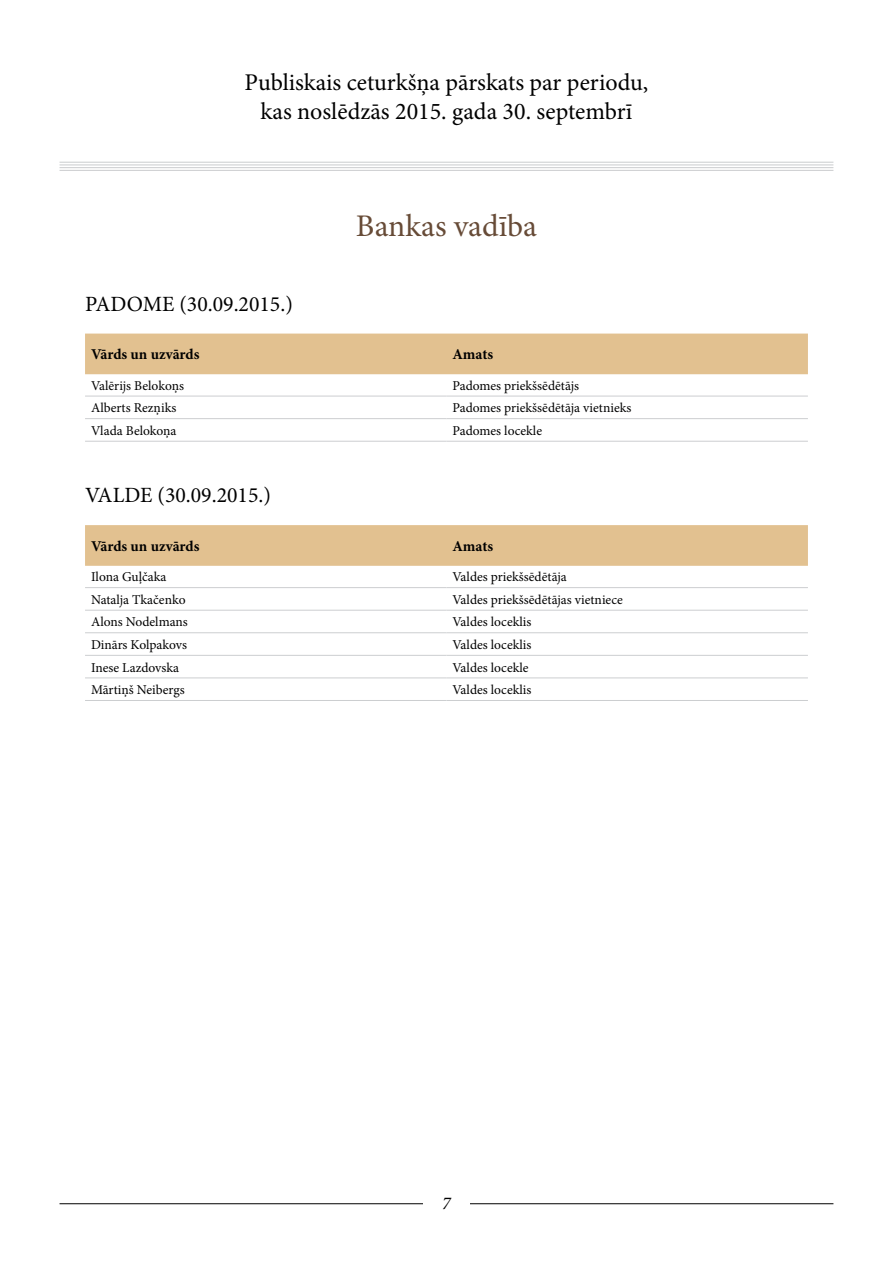
<style>
.page{position:relative;width:893px;height:1263px;background:#fff}
.page>*{position:absolute;margin:0;border:0;box-sizing:border-box;transform-origin:0 0}
.t1{font:31.5px "Minion Pro";color:#674b37}
.t2{font:24px/28.8px "Minion Pro";color:#000;text-align:center}
.t3{font:21.75px "Minion Pro";color:#000}
.t4{font:italic 18px "Minion Pro";color:#000}
.t5{font:700 15px "Minion Pro";color:#000}
.t6{font:13.5px "Minion Pro";color:#000}
</style>
<div class="page">
<hr style="left:60px;top:1203px;width:773px;height:1px;background:#000">
<hr style="left:60px;top:170px;width:773px;height:1px;background:#ccced0">
<hr style="left:60px;top:167px;width:773px;height:1px;background:#ccced0">
<hr style="left:60px;top:164px;width:773px;height:1px;background:#ccced0">
<hr style="left:60px;top:162px;width:773px;height:1px;background:#ccced0">
<div style="left:423px;top:1201px;width:47px;height:5px;background:#fff"></div>
<div style="left:85px;top:334px;width:723px;height:40px;background:#e2c190"></div>
<hr style="left:85px;top:396px;width:361px;height:1px;background:#ccced0">
<hr style="left:446px;top:396px;width:362px;height:1px;background:#ccced0">
<hr style="left:85px;top:418px;width:361px;height:1px;background:#ccced0">
<hr style="left:446px;top:418px;width:362px;height:1px;background:#ccced0">
<hr style="left:85px;top:441px;width:361px;height:1px;background:#ccced0">
<hr style="left:446px;top:441px;width:362px;height:1px;background:#ccced0">
<div style="left:85px;top:525px;width:723px;height:41px;background:#e2c190"></div>
<hr style="left:85px;top:587px;width:361px;height:1px;background:#ccced0">
<hr style="left:446px;top:587px;width:362px;height:1px;background:#ccced0">
<hr style="left:85px;top:610px;width:361px;height:1px;background:#ccced0">
<hr style="left:446px;top:610px;width:362px;height:1px;background:#ccced0">
<hr style="left:85px;top:632px;width:361px;height:1px;background:#ccced0">
<hr style="left:446px;top:632px;width:362px;height:1px;background:#ccced0">
<hr style="left:85px;top:655px;width:361px;height:1px;background:#ccced0">
<hr style="left:446px;top:655px;width:362px;height:1px;background:#ccced0">
<hr style="left:85px;top:677px;width:361px;height:1px;background:#ccced0">
<hr style="left:446px;top:677px;width:362px;height:1px;background:#ccced0">
<hr style="left:85px;top:700px;width:361px;height:1px;background:#ccced0">
<hr style="left:446px;top:700px;width:362px;height:1px;background:#ccced0">
<h2 class="t2" style="left:245px;top:68px;width:405px">Publiskais ceturkšņa pārskats par periodu, kas noslēdzās 2015. gada 30. septembrī</h2>
<h1 class="t1" style="left:356px;top:204px;width:183px">Bankas vadība</h1>
<h3 class="t3" style="left:85px;top:289px;width:209px">PADOME (30.09.2015.)</h3>
<p class="t5" style="left:91px;top:344px;width:110px">Vārds un uzvārds</p>
<p class="t5" style="left:452px;top:344px;width:42px">Amats</p>
<p class="t6" style="left:91px;top:376px;width:94px">Valērijs Belokoņs</p>
<p class="t6" style="left:452px;top:376px;width:128px">Padomes priekšsēdētājs</p>
<p class="t6" style="left:91px;top:399px;width:87px">Alberts Rezņiks</p>
<p class="t6" style="left:452px;top:399px;width:180px">Padomes priekšsēdētāja vietnieks</p>
<p class="t6" style="left:91px;top:421px;width:87px">Vlada Belokoņa</p>
<p class="t6" style="left:452px;top:421px;width:91px">Padomes locekle</p>
<h3 class="t3" style="left:85px;top:481px;width:187px">VALDE (30.09.2015.)</h3>
<p class="t5" style="left:91px;top:535px;width:110px">Vārds un uzvārds</p>
<p class="t5" style="left:452px;top:535px;width:42px">Amats</p>
<p class="t6" style="left:91px;top:568px;width:77px">Ilona Guļčaka</p>
<p class="t6" style="left:452px;top:568px;width:116px">Valdes priekšsēdētāja</p>
<p class="t6" style="left:91px;top:590px;width:96px">Natalja Tkačenko</p>
<p class="t6" style="left:452px;top:590px;width:172px">Valdes priekšsēdētājas vietniece</p>
<p class="t6" style="left:91px;top:613px;width:98px">Alons Nodelmans</p>
<p class="t6" style="left:452px;top:613px;width:81px">Valdes loceklis</p>
<p class="t6" style="left:91px;top:636px;width:98px">Dinārs Kolpakovs</p>
<p class="t6" style="left:452px;top:636px;width:81px">Valdes loceklis</p>
<p class="t6" style="left:91px;top:658px;width:89px">Inese Lazdovska</p>
<p class="t6" style="left:452px;top:658px;width:78px">Valdes locekle</p>
<p class="t6" style="left:91px;top:681px;width:95px">Mārtiņš Neibergs</p>
<p class="t6" style="left:452px;top:681px;width:81px">Valdes loceklis</p>
<h3 class="t4" style="left:442px;top:1190px;width:10px">7</h3>
</div>
